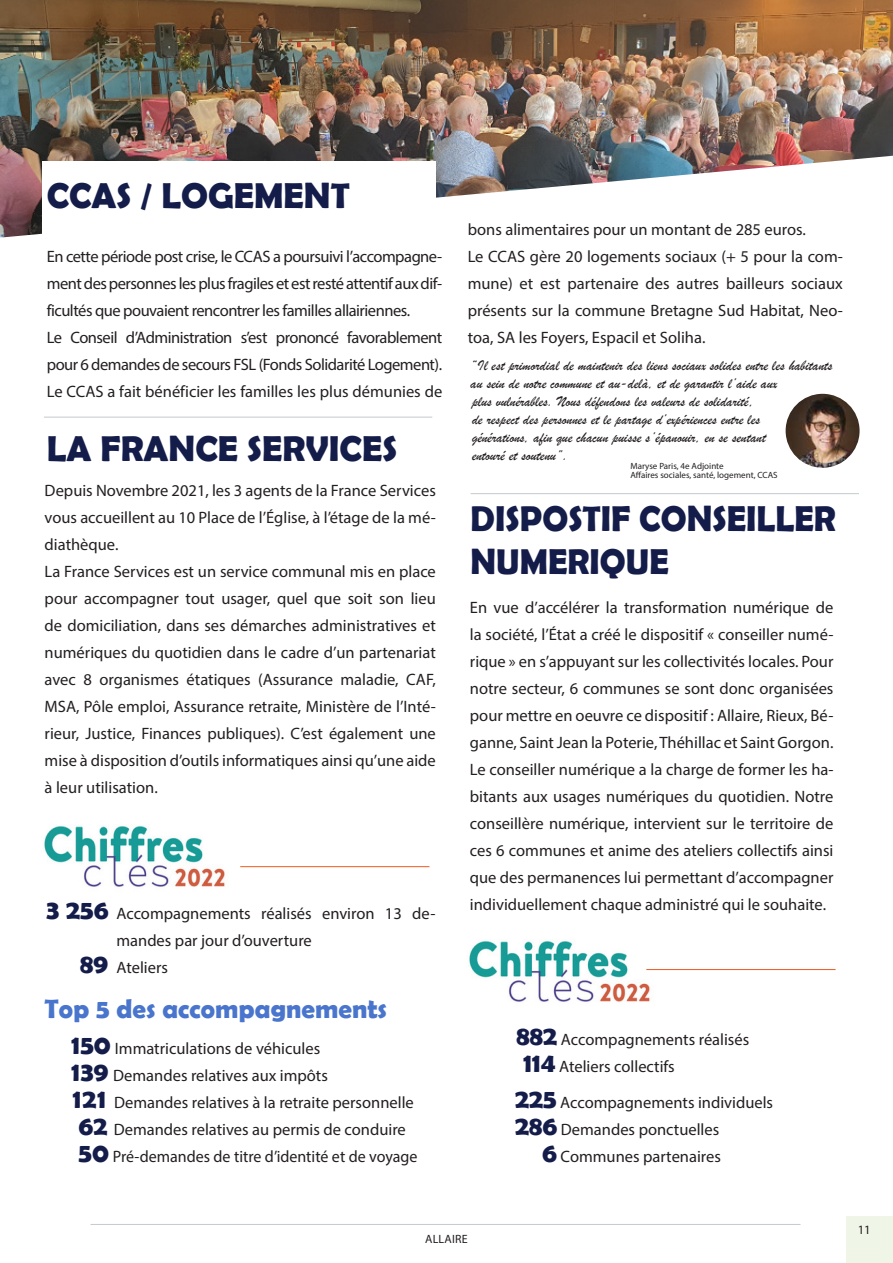
<style>
.page{position:relative;width:893px;height:1263px;background:#fff}
.page>*{position:absolute;margin:0;border:0;box-sizing:border-box;transform-origin:0 0}
.monstera-regular10{font:700 36px "Berlin Sans FB Demi";color:#141c4a}
.monstera-regular10-2{font:700 36px/43.2px "Berlin Sans FB Demi";color:#141c4a;scale:.96 1}
.monstera-regular10-3{font:700 27px "Berlin Sans FB Demi";color:#4a75cc}
.monstera-regular10-4{font:700 27px "Berlin Sans FB Demi";color:#141c4a}
.monstera-regular10-5{font:16.5px/27px "Myriad Pro";color:#231f20;text-align:justify}
.merriwearther-italic{font:16.5px/27px "Myriad Pro";color:#231f20;text-align:justify}
.monstera-regular10-6{font:16.5px/27px "Myriad Pro";letter-spacing:-.03em;color:#231f20}
.Style_de_paragraphe{font:15px/18px "Brush Script";color:#231f20}
.t1{font:12.75px "Myriad Pro";color:#231f20}
.t2{font:12px "Myriad Pro";letter-spacing:.02em;color:#231f20}
.Style_de_paragraphe-2{font:9px "Myriad Pro";color:#231f20}
.s1{font-family:"Berlin Sans FB Demi";font-weight:700;font-size:27px;color:#141c4a}
</style>
<div class="page">
<img style="left:0;top:0;width:893px;height:238px">
<div style="left:43px;top:162px;width:393px;height:99px;background:#fff"></div>
<img style="left:44px;top:826px;width:181px;height:61px">
<hr style="left:240px;top:866px;width:189px;height:1px;background:#f15921">
<img style="left:469px;top:941px;width:188px;height:61px">
<hr style="left:646px;top:969px;width:190px;height:1px;background:#f15921">
<img style="left:786px;top:394px;width:74px;height:74px;border-radius:37px">
<hr style="left:44px;top:417px;width:388px;height:1px;background:#c5cacd">
<hr style="left:471px;top:493px;width:388px;height:1px;background:#c5cacd">
<hr style="left:91px;top:1224px;width:709px;height:1px;background:#c5cacd">
<div style="left:846px;top:1216px;width:47px;height:47px;background:#eff6e8"></div>
<p class="monstera-regular10" style="left:47px;top:175px;width:304px">CCAS / LOGEMENT</p>
<p class="monstera-regular10-5" style="left:47px;top:243px;width:397px">En cette période post crise, le CCAS a poursuivi l’accompagne&shy;ment des personnes les plus fragiles et est resté attentif aux dif&shy;ficultés que pouvaient rencontrer les familles allairiennes.</p>
<p class="monstera-regular10-6" style="left:47px;top:324px;width:397px">Le Conseil d’Administration s’est prononcé favorablement pour 6 demandes de secours FSL (Fonds Solidarité Logement).</p>
<p class="monstera-regular10-5" style="left:47px;top:378px;width:397px">Le CCAS a fait bénéficier les familles les plus démunies de</p>
<p class="monstera-regular10" style="left:47px;top:427px;width:352px">LA FRANCE SERVICES</p>
<p class="merriwearther-italic" style="left:45px;top:477px;width:393px">Depuis Novembre 2021, les 3 agents de la France Services vous accueillent au 10 Place de l’Église, à l’étage de la mé&shy;diathèque.</p>
<p class="merriwearther-italic" style="left:45px;top:558px;width:393px">La France Services est un service communal mis en place pour accompagner tout usager, quel que soit son lieu de domiciliation, dans ses démarches administratives et numériques du quotidien dans le cadre d’un partenariat avec 8 organismes étatiques (Assurance maladie, CAF, MSA, Pôle emploi, Assurance retraite, Ministère de l’Inté&shy;rieur, Justice, Finances publiques). C’est également une mise à disposition d’outils informatiques ainsi qu’une aide à leur utilisation.</p>
<p class="monstera-regular10-4" style="left:46px;top:894px;width:64px">3 256</p>
<p class="monstera-regular10-4" style="left:80px;top:948px;width:30px">89</p>
<p class="monstera-regular10-3" style="left:45px;top:993px;width:344px">Top 5 des accompagnements</p>
<p class="monstera-regular10-5" style="left:72px;top:1035px;width:250px"><span class="s1">150</span> Immatriculations de véhicules</p>
<p class="monstera-regular10-5" style="left:72px;top:1062px;width:258px"><span class="s1">139</span> Demandes relatives aux impôts</p>
<p class="monstera-regular10-5" style="left:73px;top:1089px;width:343px"><span class="s1">121</span> Demandes relatives à la retraite personnelle</p>
<p class="monstera-regular10-5" style="left:78px;top:1116px;width:329px"><span class="s1">62</span> Demandes relatives au permis de conduire</p>
<p class="monstera-regular10-5" style="left:78px;top:1143px;width:341px"><span class="s1">50</span> Pré-demandes de titre d’identité et de voyage</p>
<p class="monstera-regular10-5" style="left:116px;top:900px;width:320px">Accompagnements réalisés environ 13 de&shy;mandes par jour d’ouverture</p>
<p class="monstera-regular10-5" style="left:116px;top:954px;width:53px">Ateliers</p>
<p class="monstera-regular10-5" style="left:468px;top:216px;width:340px">bons alimentaires pour un montant de 285 euros.</p>
<p class="monstera-regular10-5" style="left:468px;top:243px;width:377px">Le CCAS gère 20 logements sociaux (+ 5 pour la com&shy;mune) et est partenaire des autres bailleurs sociaux présents sur la commune Bretagne Sud Habitat, Neo&shy;toa, SA les Foyers, Espacil et Soliha.</p>
<p class="Style_de_paragraphe" style="left:471px;top:357px;width:363px">“Il est primordial de maintenir des liens sociaux solides entre les habitants au sein de notre commune et au-delà, et de garantir l’aide aux<br>plus vulnérables. Nous défendons les valeurs de solidarité,<br>de respect des personnes et le partage d’expériences entre les<br>générations, afin que chacun puisse s’épanouir, en se sentant<br>entouré et soutenu”.</p>
<p class="Style_de_paragraphe-2" style="left:630px;top:461px;width:95px">Maryse Paris, 4e Adjointe</p>
<p class="Style_de_paragraphe-2" style="left:630px;top:470px;width:149px">Affaires sociales, santé, logement, CCAS</p>
<p class="monstera-regular10-2" style="left:471px;top:496px;width:382px">DISPOSTIF CONSEILLER<br>NUMERIQUE</p>
<p class="monstera-regular10-5" style="left:470px;top:594px;width:365px">En vue d’accélérer la transformation numérique de la société, l’État a créé le dispositif « conseiller numé&shy;rique » en s’appuyant sur les collectivités locales. Pour notre secteur, 6 communes se sont donc organisées pour mettre en oeuvre ce dispositif : Allaire, Rieux, Bé&shy;ganne, Saint Jean la Poterie, Théhillac et Saint Gorgon.<br>Le conseiller numérique a la charge de former les ha&shy;bitants aux usages numériques du quotidien. Notre conseillère numérique, intervient sur le territoire de ces 6 communes et anime des ateliers collectifs ainsi que des permanences lui permettant d’accompagner individuellement chaque administré qui le souhaite.</p>
<p class="monstera-regular10-5" style="left:517px;top:1026px;width:234px"><span class="s1">882</span> Accompagnements réalisés</p>
<p class="monstera-regular10-5" style="left:523px;top:1053px;width:153px"><span class="s1">114</span> Ateliers collectifs</p>
<p class="monstera-regular10-5" style="left:515px;top:1089px;width:259px"><span class="s1">225</span> Accompagnements individuels</p>
<p class="monstera-regular10-5" style="left:515px;top:1116px;width:206px"><span class="s1">286</span> Demandes ponctuelles</p>
<p class="monstera-regular10-5" style="left:542px;top:1143px;width:180px"><span class="s1">6</span> Communes partenaires</p>
<p class="t2" style="left:425px;top:1232px;width:44px">ALLAIRE</p>
<p class="t1" style="left:858px;top:1222px;width:15px">11</p>
</div>
